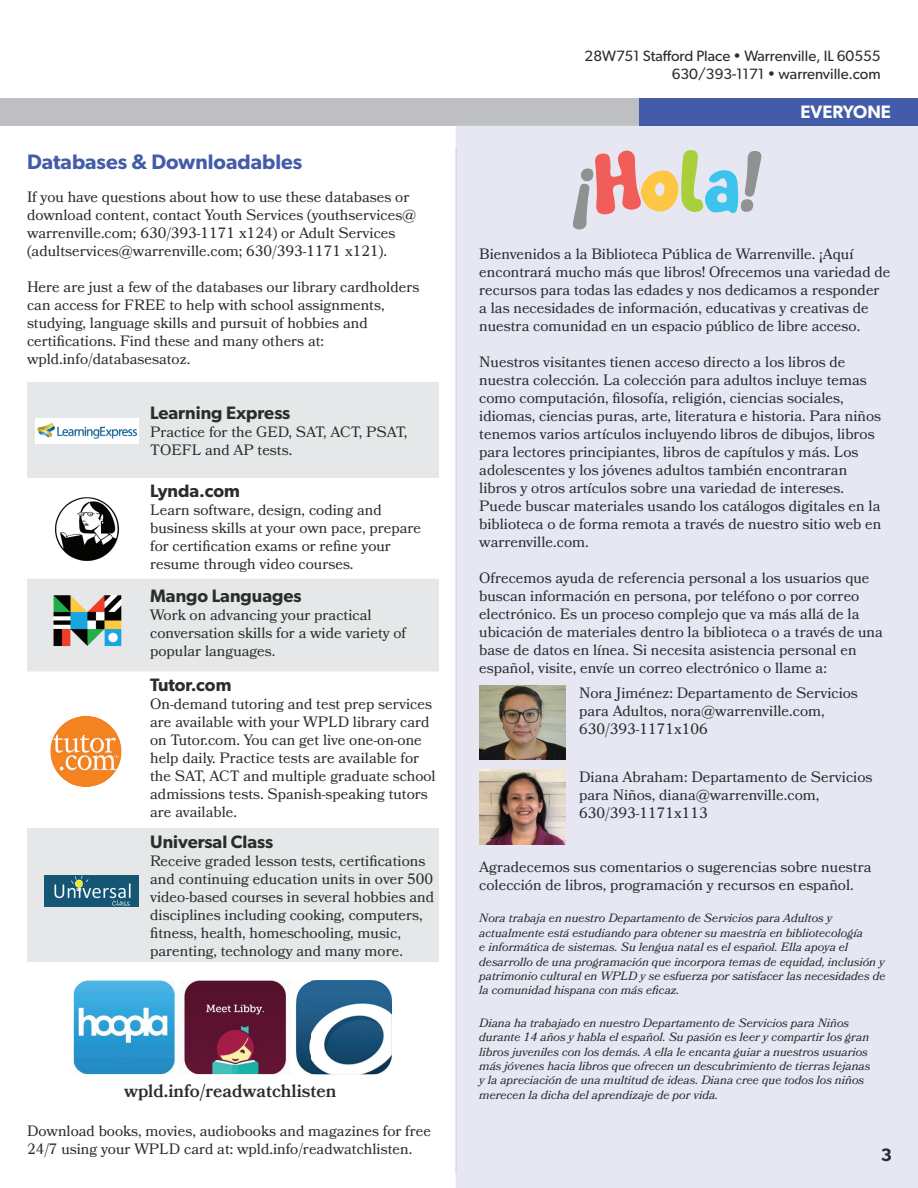
<style>
.page{position:relative;width:918px;height:1188px;background:#fff}
.page>*{position:absolute;margin:0;border:0;box-sizing:border-box;transform-origin:0 0}
.t1{font:600 21px "Gibson";color:#425ca9}
.t2{font:600 18px "Gibson";color:#2b2c2c}
.t3{font:600 18px "Bookmania";color:#2b2c2c}
.t4{font:600 18px "Gibson";color:#fff}
.t5{font:15px/18px "Bookmania";color:#2b2c2c}
.t6{font:15px/18px "Gibson";color:#2b2c2c;text-align:right}
.t7{font:italic 12px/14.4px "Bookmania";color:#2b2c2c}
</style>
<div class="page">
<div style="left:0;top:98px;width:639px;height:28px;background:#bebfc2"></div>
<div style="left:456px;top:126px;width:462px;height:1062px;background:#e6e7f3"></div>
<div style="left:639px;top:98px;width:279px;height:28px;background:#425ca9"></div>
<div style="left:27px;top:382px;width:412px;height:95px;background:#e6e7e9"></div>
<div style="left:27px;top:579px;width:412px;height:92px;background:#e6e7e9"></div>
<div style="left:27px;top:828px;width:412px;height:134px;background:#e6e7e9"></div>
<img style="left:50px;top:716px;width:72px;height:71px">
<img style="left:49px;top:591px;width:76px;height:72px">
<img style="left:74px;top:980px;width:213px;height:94px">
<img style="left:311px;top:980px;width:81px;height:94px">
<img style="left:295px;top:981px;width:16px;height:93px">
<img style="left:54px;top:497px;width:66px;height:64px">
<img style="left:45px;top:875px;width:94px;height:32px">
<img style="left:35px;top:419px;width:104px;height:24px">
<svg style="left:745px;top:151px;width:17px;height:47px"></svg>
<div style="left:741px;top:199px;width:12px;height:13px;background:#909191;border-radius:6px"></div>
<svg style="left:573px;top:150px;width:165px;height:80px;background:#d4c7bc"></svg>
<hr style="left:455px;top:147px;width:1px;height:1027px;background:#e6e7e9">
<hr style="left:456px;top:147px;width:1px;height:1027px;background:#dadbe2">
<img style="left:479px;top:685px;width:87px;height:75px">
<img style="left:479px;top:769px;width:87px;height:75px">
<h1 class="t1" style="left:27px;top:155px;width:277px">Databases &amp; Downloadables</h1>
<p class="t5" style="left:27px;top:189px;width:391px">If you have questions about how to use these databases or download content, contact Youth Services (youthservices@ warrenville.com; 630/393-1171 x124) or Adult Services (adultservices@warrenville.com; 630/393-1171 x121).</p>
<p class="t5" style="left:27px;top:279px;width:394px">Here are just a few of the databases our library cardholders can access for FREE to help with school assignments, studying, language skills and pursuit of hobbies and certifications. Find these and many others at: wpld.info/databasesatoz.</p>
<p class="t2" style="left:150px;top:407px;width:142px">Learning Express</p>
<p class="t5" style="left:150px;top:424px;width:259px">Practice for the GED, SAT, ACT, PSAT,<br>TOEFL and AP tests.</p>
<p class="t2" style="left:150px;top:485px;width:91px">Lynda.com</p>
<p class="t5" style="left:150px;top:502px;width:272px">Learn software, design, coding and business skills at your own pace, prepare for certification exams or refine your resume through video courses.</p>
<p class="t2" style="left:150px;top:589px;width:153px">Mango Languages</p>
<p class="t5" style="left:150px;top:607px;width:257px">Work on advancing your practical conversation skills for a wide variety of popular languages.</p>
<p class="t2" style="left:150px;top:678px;width:83px">Tutor.com</p>
<p class="t5" style="left:150px;top:696px;width:287px">On-demand tutoring and test prep services are available with your WPLD library card on Tutor.com. You can get live one-on-one help daily. Practice tests are available for the SAT, ACT and multiple graduate school admissions tests. Spanish-speaking tutors are available.</p>
<p class="t2" style="left:150px;top:836px;width:125px">Universal Class</p>
<p class="t5" style="left:150px;top:853px;width:286px">Receive graded lesson tests, certifications and continuing education units in over 500 video-based courses in several hobbies and disciplines including cooking, computers, fitness, health, homeschooling, music, parenting, technology and many more.</p>
<p class="t3" style="left:124px;top:1081px;width:214px">wpld.info/readwatchlisten</p>
<p class="t5" style="left:27px;top:1122px;width:406px">Download books, movies, audiobooks and magazines for free<br>24/7 using your WPLD card at: wpld.info/readwatchlisten.</p>
<p class="t6" style="left:585px;top:49px;width:298px">28W751 Stafford Place • Warrenville, IL 60555<br>630/393-1171 • warrenville.com</p>
<p class="t4" style="left:801px;top:106px;width:92px">EVERYONE</p>
<p class="t5" style="left:479px;top:245px;width:413px">Bienvenidos a la Biblioteca Pública de Warrenville. ¡Aquí encontrará mucho más que libros! Ofrecemos una variedad de recursos para todas las edades y nos dedicamos a responder a las necesidades de información, educativas y creativas de nuestra comunidad en un espacio público de libre acceso.</p>
<p class="t5" style="left:479px;top:353px;width:404px">Nuestros visitantes tienen acceso directo a los libros de nuestra colección. La colección para adultos incluye temas como computación, filosofía, religión, ciencias sociales, idiomas, ciencias puras, arte, literatura e historia. Para niños tenemos varios artículos incluyendo libros de dibujos, libros para lectores principiantes, libros de capítulos y más. Los adolescentes y los jóvenes adultos también encontraran libros y otros artículos sobre una variedad de intereses.<br>Puede buscar materiales usando los catálogos digitales en la biblioteca o de forma remota a través de nuestro sitio web en warrenville.com.</p>
<p class="t5" style="left:479px;top:569px;width:405px">Ofrecemos ayuda de referencia personal a los usuarios que buscan información en persona, por teléfono o por correo electrónico. Es un proceso complejo que va más allá de la ubicación de materiales dentro la biblioteca o a través de una base de datos en línea. Si necesita asistencia personal en español, visite, envíe un correo electrónico o llame a:</p>
<p class="t5" style="left:579px;top:685px;width:280px">Nora Jiménez: Departamento de Servicios para Adultos, nora@warrenville.com,<br>630/393-1171x106</p>
<p class="t5" style="left:579px;top:769px;width:295px">Diana Abraham: Departamento de Servicios para Niños, diana@warrenville.com,<br>630/393-1171x113</p>
<p class="t5" style="left:479px;top:859px;width:394px">Agradecemos sus comentarios o sugerencias sobre nuestra colección de libros, programación y recursos en español.</p>
<p class="t7" style="left:479px;top:912px;width:408px">Nora trabaja en nuestro Departamento de Servicios para Adultos y actualmente está estudiando para obtener su maestría en bibliotecología<br>e informática de sistemas. Su lengua natal es el español. Ella apoya el desarrollo de una programación que incorpora temas de equidad, inclusión y patrimonio cultural en WPLD y se esfuerza por satisfacer las necesidades de la comunidad hispana con más eficaz.</p>
<p class="t7" style="left:479px;top:1016px;width:393px">Diana ha trabajado en nuestro Departamento de Servicios para Niños durante 14 años y habla el español. Su pasión es leer y compartir los gran libros juveniles con los demás. A ella le encanta guiar a nuestros usuarios más jóvenes hacia libros que ofrecen un descubrimiento de tierras lejanas y la apreciación de una multitud de ideas. Diana cree que todos los niños merecen la dicha del aprendizaje de por vida.</p>
<p class="t2" style="left:881px;top:1149px;width:13px">3</p>
</div>
